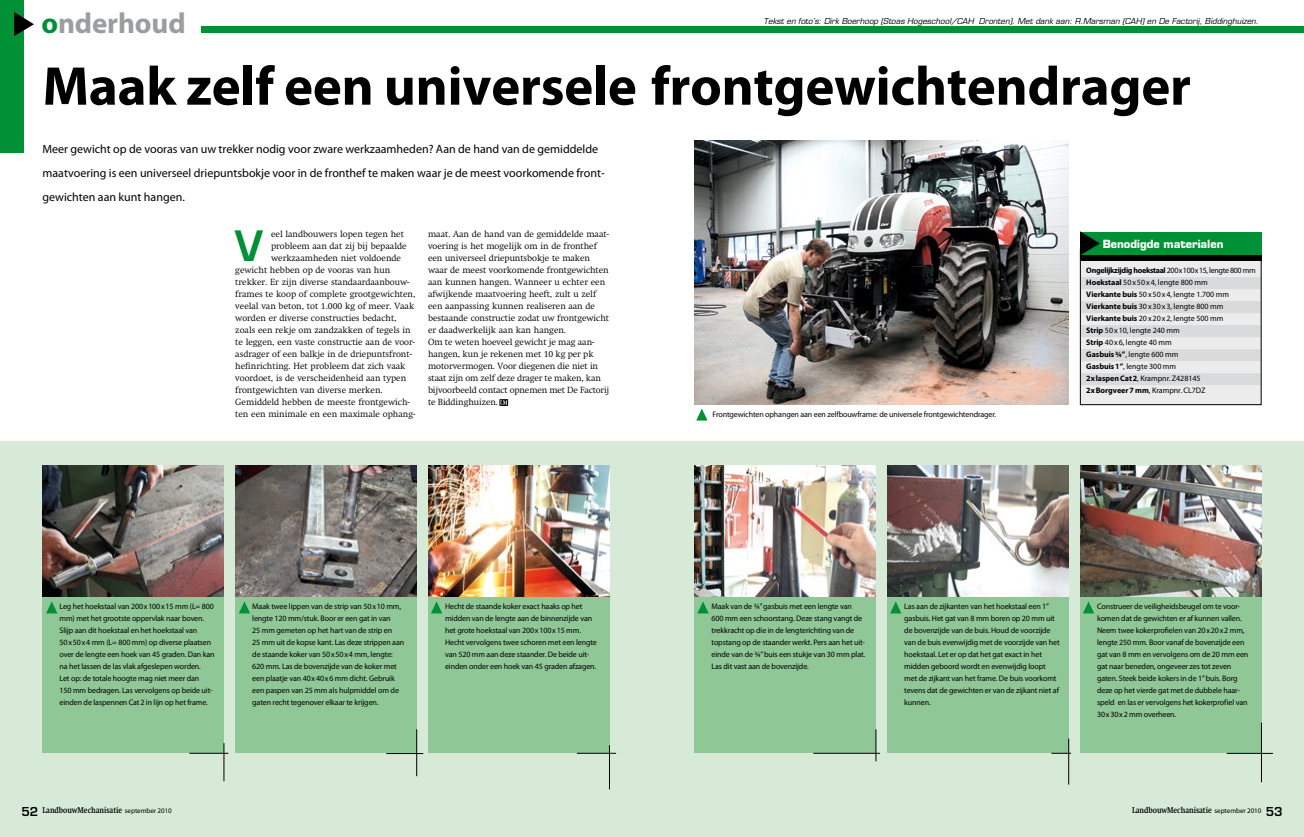
<style>
.page{position:relative;width:1304px;height:837px;background:#fff}
.page>*{position:absolute;margin:0;border:0;box-sizing:border-box;transform-origin:0 0}
.t1{font:700 55px "Myriad Pro";letter-spacing:-.005em;color:#000}
.t2{font:600 40.8px "Eurostile LT Std";color:#009036}
.t3{font:700 29px "Myriad Pro";letter-spacing:-.005em;color:#9c9d9f}
.t4{font:12px/24px "Myriad Pro";color:#000}
.t5{font:700 11px "Eurostile LT Std";color:#fff}
.t6{font:300 8.8px/12px "Swift";color:#000}
.t7{font:700 8.4px "Swift";letter-spacing:-.005em;color:#000;scale:.83 1}
.t8{font:8px/12px "Myriad Pro";letter-spacing:-.015em;color:#000}
.t9{font:italic 8px "Eurostile LT Std";color:#000}
.s1{color:#009036}
.s2{font-weight:700}
.s3{font-family:"Eurostile LT Std";font-weight:600;font-size:12px}
.s4{font-family:"Myriad Pro";font-weight:400;font-size:7px}
</style>
<div class="page">
<div style="left:0;top:441px;width:652px;height:395px;background:#d7ead7"></div>
<div style="left:652px;top:441px;width:652px;height:395px;background:#d7ead7"></div>
<div style="left:0;top:0;width:24px;height:153px;background:#009036"></div>
<div style="left:201px;top:27px;width:451px;height:6px;background:#009036"></div>
<svg style="left:14px;top:12px;width:20px;height:24px"></svg>
<div style="left:652px;top:27px;width:652px;height:6px;background:#009036"></div>
<img style="left:694px;top:141px;width:375px;height:264px">
<img style="left:235px;top:465px;width:182px;height:132px">
<img style="left:43px;top:465px;width:181px;height:132px">
<img style="left:428px;top:465px;width:181px;height:132px">
<img style="left:694px;top:465px;width:182px;height:132px">
<img style="left:887px;top:465px;width:182px;height:132px">
<img style="left:1080px;top:465px;width:181px;height:132px">
<svg style="left:499px;top:399px;width:9px;height:7px"></svg>
<svg style="left:500px;top:400px;width:8px;height:5px"></svg>
<div style="left:235px;top:597px;width:182px;height:156px;background:#8fc796"></div>
<div style="left:43px;top:597px;width:181px;height:156px;background:#8fc796"></div>
<svg style="left:239px;top:601px;width:11px;height:12px"></svg>
<svg style="left:696px;top:408px;width:11px;height:12px"></svg>
<svg style="left:46px;top:601px;width:11px;height:12px"></svg>
<div style="left:428px;top:597px;width:181px;height:156px;background:#8fc796"></div>
<div style="left:694px;top:597px;width:182px;height:156px;background:#8fc796"></div>
<div style="left:887px;top:597px;width:182px;height:156px;background:#8fc796"></div>
<div style="left:1080px;top:597px;width:181px;height:156px;background:#8fc796"></div>
<svg style="left:431px;top:601px;width:11px;height:12px"></svg>
<svg style="left:697px;top:601px;width:12px;height:12px"></svg>
<svg style="left:890px;top:601px;width:11px;height:12px"></svg>
<svg style="left:1083px;top:601px;width:11px;height:12px"></svg>
<svg style="left:1051px;top:752px;width:20px;height:1px"></svg>
<hr style="left:1068px;top:738px;width:1px;height:46px;background:#000">
<hr style="left:1261px;top:722px;width:1px;height:59px;background:#000">
<hr style="left:1227px;top:752px;width:46px;height:1px;background:#000">
<hr style="left:813px;top:752px;width:67px;height:1px;background:#000">
<hr style="left:876px;top:729px;width:1px;height:32px;background:#000">
<hr style="left:577px;top:752px;width:39px;height:1px;background:#000">
<hr style="left:609px;top:745px;width:1px;height:44px;background:#000">
<hr style="left:189px;top:752px;width:39px;height:1px;background:#000">
<hr style="left:224px;top:742px;width:1px;height:38px;background:#000">
<hr style="left:386px;top:753px;width:37px;height:1px;background:#000">
<hr style="left:416px;top:729px;width:1px;height:47px;background:#000">
<div style="left:1080px;top:249px;width:181px;height:155px;background:#ececed"></div>
<div style="left:1081px;top:277px;width:180px;height:12px;background:#d9dadb"></div>
<div style="left:1081px;top:301px;width:180px;height:12px;background:#d9dadb"></div>
<div style="left:1081px;top:325px;width:180px;height:12px;background:#d9dadb"></div>
<div style="left:1081px;top:349px;width:180px;height:12px;background:#d9dadb"></div>
<div style="left:1081px;top:373px;width:180px;height:12px;background:#d9dadb"></div>
<div style="left:1080px;top:249px;width:181px;height:156px;border:1px solid #000"></div>
<div style="left:1080px;top:231px;width:181px;height:24px;background:#009036"></div>
<div style="left:1080px;top:255px;width:181px;height:6px;background:#000"></div>
<svg style="left:1080px;top:231px;width:20px;height:24px"></svg>
<h3 class="t3" style="left:42px;top:4px;width:146px"><span class="s1">o</span>nderhoud</h3>
<p class="t9" style="left:764px;top:17px;width:497px">Tekst en foto’s: Dirk Boerhoop (Stoas Hogeschool/CAH Dronten). Met dank aan: R.Marsman (CAH) en De Factorij, Biddinghuizen.</p>
<h1 class="t1" style="left:43px;top:50px;width:1150px">Maak zelf een universele frontgewichtendrager</h1>
<p class="t4" style="left:43px;top:136px;width:564px">Meer gewicht op de vooras van uw trekker nodig voor zware werkzaamheden? Aan de hand van de gemiddelde maatvoering is een universeel driepuntsbokje voor in de fronthef te maken waar je de meest voorkomende front&shy;gewichten aan kunt hangen.</p>
<h2 class="t2" style="left:235px;top:220px;width:29px">V</h2>
<p class="t6" style="left:271px;top:228px;width:134px">eel landbouwers lopen tegen het</p>
<p class="t6" style="left:428px;top:228px;width:183px">maat. Aan de hand van de gemiddelde maat&shy;voering is het mogelijk om in de fronthef een universeel driepuntsbokje te maken waar de meest voorkomende frontgewichten aan kunnen hangen. Wanneer u echter een afwijkende maatvoering heeft, zult u zelf een aanpassing kunnen realiseren aan de bestaande constructie zodat uw frontgewicht er daadwerkelijk aan kan hangen.<br>Om te weten hoeveel gewicht je mag aan&shy;hangen, kun je rekenen met 10 kg per pk motorvermogen. Voor diegenen die niet in staat zijn om zelf deze drager te maken, kan bijvoorbeeld contact opnemen met De Factorij te Biddinghuizen.</p>
<h3 class="t5" style="left:1103px;top:237px;width:122px">Benodigde materialen</h3>
<p class="t6" style="left:271px;top:240px;width:137px">probleem aan dat zij bij bepaalde</p>
<p class="t6" style="left:271px;top:252px;width:131px">werkzaamheden niet voldoende</p>
<p class="t6" style="left:235px;top:264px;width:156px">gewicht hebben op de vooras van hun</p>
<p class="t6" style="left:235px;top:276px;width:176px">trekker-. Er zijn diverse standaardaanbouw-</p>
<p class="t6" style="left:235px;top:288px;width:182px">frames te koop of complete grootgewichten,</p>
<p class="t6" style="left:235px;top:300px;width:180px">veelal van beton, tot 1.000 kg of meer. Vaak</p>
<p class="t6" style="left:235px;top:312px;width:163px">worden er diverse constructies bedacht,</p>
<p class="t6" style="left:235px;top:324px;width:177px">zoals een rekje om zandzakken of tegels in</p>
<p class="t6" style="left:235px;top:336px;width:181px">te leggen, een vaste constructie aan de voor-</p>
<p class="t6" style="left:235px;top:348px;width:178px">asdrager of een balkje in de driepuntsfront-</p>
<p class="t6" style="left:235px;top:360px;width:172px">hefinrichting. Het probleem dat zich vaak</p>
<p class="t6" style="left:235px;top:372px;width:172px">voordoet, is de verscheidenheid aan typen</p>
<p class="t6" style="left:235px;top:384px;width:149px">frontgewichten van diverse merken.</p>
<p class="t6" style="left:235px;top:396px;width:176px">Gemiddeld hebben de meeste frontgewich-</p>
<p class="t6" style="left:235px;top:408px;width:182px">ten een minimale en een maximale ophang-</p>
<p class="t8" style="left:1086px;top:264px;width:171px"><span class="s2">Ongelijkzijdig hoekstaal</span> 200x100x15, lengte 800 mm <span class="s2">Hoekstaal</span> 50x50x4, lengte 800 mm<br><span class="s2">Vierkante buis</span> 50x50x4, lengte 1.700 mm <span class="s2">Vierkante buis</span> 30x30x3, lengte 800 mm <span class="s2">Vierkante buis</span> 20x20x2, lengte 500 mm<br><span class="s2">Strip</span> 50x10, lengte 240 mm<br><span class="s2">Strip</span> 40x6, lengte 40 mm<br><span class="s2">Gasbuis¾”</span>, lengte 600 mm<br><span class="s2">Gasbuis1”</span>, lengte 300 mm<br><span class="s2">2xlaspenCat2</span>, Krampnr.Z428145<br><span class="s2">2xBorgveer7 mm</span>, Krampnr.CL7DZ</p>
<p class="t8" style="left:712px;top:408px;width:285px">Frontgewichten ophangen aan een zelfbouwframe: de universele frontgewichtendrager.</p>
<p class="t8" style="left:60px;top:600px;width:157px">Leg het hoekstaal van 200x100x15 mm (L= 800 mm) met het grootste oppervlak naar boven.<br>Slijp aan dit hoekstaal en het hoekstaal van 50x50x4 mm (L= 800 mm) op diverse plaatsen over de lengte een hoek van 45 graden. Dan kan na het lassen de las vlak afgeslepen worden.<br>Let op: de totale hoogte mag niet meer dan<br>150 mm bedragen. Las vervolgens op beide uit&shy;einden de laspennen Cat2 in lijn op het frame.</p>
<p class="t8" style="left:252px;top:600px;width:153px">Maak twee lippen van de strip van 50x10 mm, lengte 120 mm/stuk. Boor er een gat in van<br>25 mm gemeten op het hart van de strip en<br>25 mm uit de kopse kant. Las deze strippen aan de staande koker van 50x50x4 mm, lengte:<br>620 mm. Las de bovenzijde van de koker met een plaatje van 40x40x6 mm dicht. Gebruik een paspen van 25 mm als hulpmiddel om de gaten recht tegenover elkaar te krijgen.</p>
<p class="t8" style="left:445px;top:600px;width:153px">Hecht de staande koker exact haaks op het midden van de lengte aan de binnenzijde van het grote hoekstaal van 200x100x15 mm.<br>Hecht vervolgens twee schoren met een lengte van 520 mm aan deze staander. De beide uit&shy;einden onder een hoek van 45 graden afzagen.</p>
<p class="t8" style="left:711px;top:600px;width:155px">Maak van de ¾” gasbuis met een lengte van 600 mm een schoorstang. Deze stang vangt de trekkracht op die in de lengterichting van de topstang op de staander werkt. Pers aan het uit&shy;einde van de ¾” buis een stukje van 30 mm plat.<br>Las dit vast aan de bovenzijde.</p>
<p class="t8" style="left:904px;top:600px;width:157px">Las aan de zijkanten van het hoekstaal een 1” gasbuis. Het gat van 8 mm boren op 20 mm uit de bovenzijde van de buis. Houd de voorzijde van de buis evenwijdig met de voorzijde van het hoekstaal. Let er op dat het gat exact in het midden geboord wordt en evenwijdig loopt met de zijkant van het frame. De buis voorkomt tevens dat de gewichten er van de zijkant niet af kunnen.</p>
<p class="t8" style="left:1097px;top:600px;width:153px">Construeer de veiligheidsbeugel om te voor&shy;komen dat de gewichten er af kunnen vallen.<br>Neem twee kokerprofielen van 20x20x2 mm, lengte 250 mm. Boor vanaf de bovenzijde een gat van 8 mm en vervolgens om de 20 mm een gat naar beneden, ongeveer zes tot zeven gaten. Steek beide kokers in de 1” buis. Borg deze op het vierde gat met de dubbele haar&shy;speld en las er vervolgens het kokerprofiel van 30x30x2 mm overheen.</p>
<p class="t7" style="left:21px;top:805px;width:183px"><span class="s3">52</span> LandbouwMechanisatie <span class="s4">september 2010</span></p>
<p class="t7" style="left:1132px;top:805px;width:183px">LandbouwMechanisatie <span class="s4">september 2010</span> <span class="s3">53</span></p>
</div>
